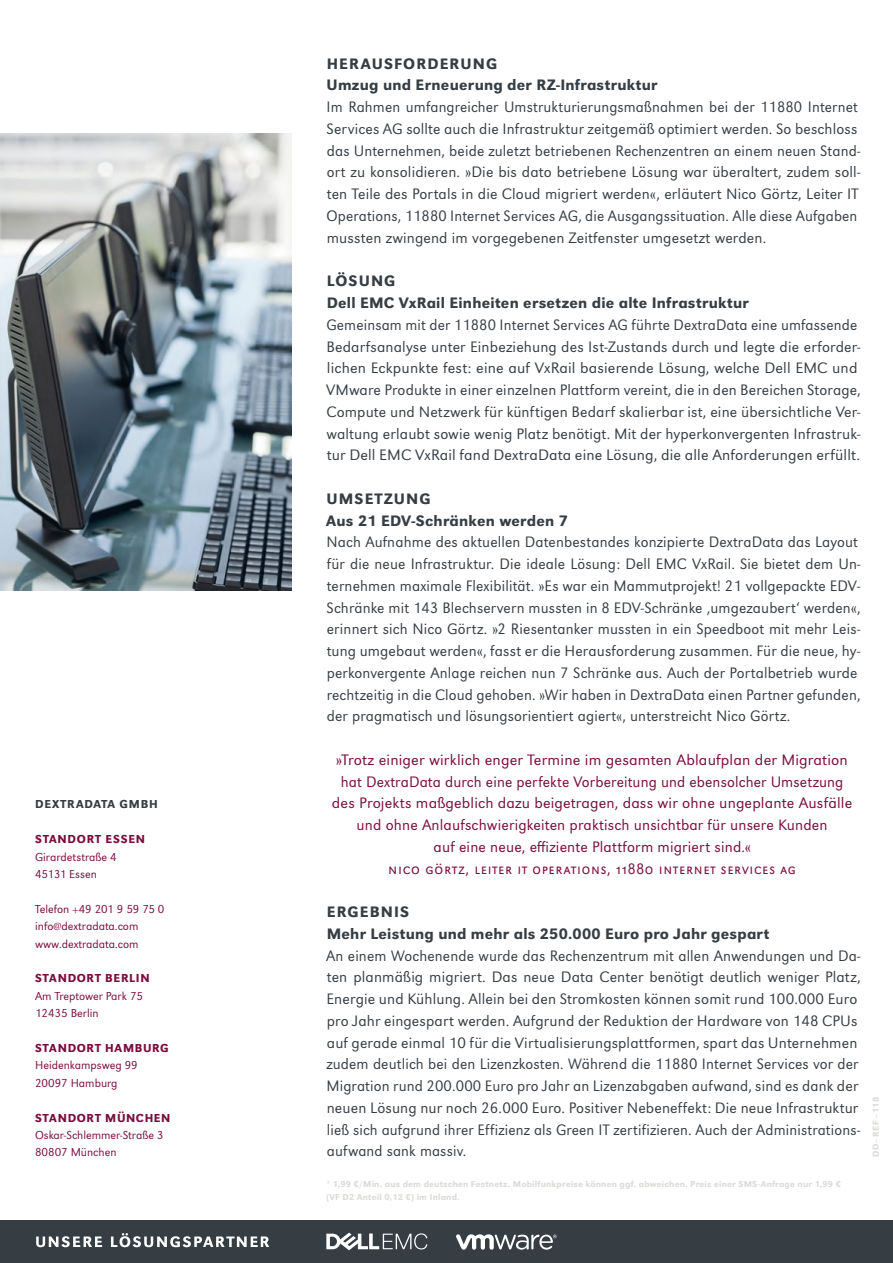
<style>
.page{position:relative;width:893px;height:1263px;background:#fff}
.page>*{position:absolute;margin:0;border:0;box-sizing:border-box;transform-origin:0 0}
.t1{font:300 15.75px/21.8px "URW Grotesk";letter-spacing:.01em;color:#363e44}
.t2{font:300 15.75px/21.8px "URW Grotesk";letter-spacing:.01em;color:#7b0c3e;text-align:center}
.t3{font:500 15.75px/21.8px "URW Grotesk";letter-spacing:.015em;color:#363e44}
.t4{font:300 15.75px "URW Grotesk SC";letter-spacing:.05em;color:#7b0c3e}
.t5{font:300 12px/17.4px "URW Grotesk";color:#7b0c3e}
.t6{font:500 12px "URW Grotesk";letter-spacing:.06em;color:#7b0c3e}
.t7{font:500 12px "URW Grotesk";letter-spacing:.06em;color:#363e44}
.t8{font:500 9px/13px "URW Grotesk";letter-spacing:.02em;color:#dbdbd8}
</style>
<div class="page">
<div style="left:0;top:1220px;width:893px;height:43px;background:#363e44"></div>
<svg style="left:36px;top:1233px;width:233px;height:14px"></svg>
<svg style="left:326px;top:1232px;width:101px;height:18px"></svg>
<svg style="left:456px;top:1234px;width:101px;height:15px"></svg>
<img style="left:0;top:134px;width:291px;height:457px">
<p class="t7" style="left:35px;top:797px;width:124px">DEXTRADATA GMBH</p>
<p class="t6" style="left:35px;top:832px;width:112px">STANDORT ESSEN</p>
<p class="t5" style="left:35px;top:848px;width:83px">Girardetstraße 4<br>45131 Essen</p>
<p class="t5" style="left:35px;top:900px;width:131px">Telefon +49 201 9 59 75 0 info@dextradata.com www.dextradata.com</p>
<p class="t6" style="left:35px;top:971px;width:116px">STANDORT BERLIN</p>
<p class="t5" style="left:35px;top:987px;width:109px">Am Treptower Park 75<br>12435 Berlin</p>
<p class="t6" style="left:35px;top:1041px;width:135px">STANDORT HAMBURG</p>
<p class="t5" style="left:35px;top:1057px;width:104px">Heidenkampsweg 99<br>20097 Hamburg</p>
<p class="t6" style="left:35px;top:1110px;width:137px">STANDORT MÜNCHEN</p>
<p class="t5" style="left:35px;top:1126px;width:130px">Oskar-Schlemmer-Straße 3<br>80807 München</p>
<p class="t3" style="left:327px;top:53px;width:332px">HERAUSFORDERUNG<br>Umzug und Erneuerung der RZ-Infrastruktur</p>
<p class="t1" style="left:327px;top:96px;width:535px">Im Rahmen umfangreicher Umstrukturierungsmaßnahmen bei der 11880 Internet Services AG sollte auch die Infrastruktur zeitgemäß optimiert werden. So beschloss das Unternehmen, beide zuletzt betriebenen Rechenzentren an einem neuen Stand&shy;ort zu konsolidieren. »Die bis dato betriebene Lösung war überaltert, zudem soll&shy;ten Teile des Portals in die Cloud migriert werden«, erläutert Nico Görtz, Leiter IT Operations, 11880 Internet Services AG, die Ausgangssituation. Alle diese Aufgaben mussten zwingend im vorgegebenen Zeitfenster umgesetzt werden.</p>
<p class="t3" style="left:327px;top:270px;width:424px">LÖSUNG<br>Dell EMC VxRail Einheiten ersetzen die alte Infrastruktur</p>
<p class="t1" style="left:326px;top:314px;width:536px">Gemeinsam mit der 11880 Internet Services AG führte DextraData eine umfassende Bedarfsanalyse unter Einbeziehung des Ist-Zustands durch und legte die erforder&shy;lichen Eckpunkte fest: eine auf VxRail basierende Lösung, welche Dell EMC und VMware Produkte in einer einzelnen Plattform vereint, die in den Bereichen Storage, Compute und Netzwerk für künftigen Bedarf skalierbar ist, eine übersichtliche Ver&shy;waltung erlaubt sowie wenig Platz benötigt. Mit der hyperkonvergenten Infrastruk&shy;tur Dell EMC VxRail fand DextraData eine Lösung, die alle Anforderungen erfüllt.</p>
<p class="t3" style="left:326px;top:488px;width:243px">UMSETZUNG<br>Aus 21 EDV-Schränken werden 7</p>
<p class="t1" style="left:326px;top:531px;width:536px">Nach Aufnahme des aktuellen Datenbestandes konzipierte DextraData das Layout für die neue Infrastruktur. Die ideale Lösung: Dell EMC VxRail. Sie bietet dem Un&shy;ternehmen maximale Flexibilität. »Es war ein Mammutprojekt! 21 vollgepackte EDV-Schränke mit 143 Blechservern mussten in 8 EDV-Schränke ‚umgezaubert‘ werden«, erinnert sich Nico Görtz. »2 Riesentanker mussten in ein Speedboot mit mehr Leis&shy;tung umgebaut werden«, fasst er die Herausforderung zusammen. Für die neue, hy&shy;perkonvergente Anlage reichen nun 7 Schränke aus. Auch der Portalbetrieb wurde rechtzeitig in die Cloud gehoben. »Wir haben in DextraData einen Partner gefunden, der pragmatisch und lösungsorientiert agiert«, unterstreicht Nico Görtz.</p>
<p class="t2" style="left:332px;top:749px;width:522px">»Trotz einiger wirklich enger Termine im gesamten Ablaufplan der Migration hat DextraData durch eine perfekte Vorbereitung und ebensolcher Umsetzung des Projekts maßgeblich dazu beigetragen, dass wir ohne ungeplante Ausfälle und ohne Anlaufschwierigkeiten praktisch unsichtbar für unsere Kunden<br>auf eine neue, effiziente Plattform migriert sind.«</p>
<p class="t4" style="left:388px;top:859px;width:409px">nico görtz, leiter it operations, 11880 internet services ag</p>
<p class="t3" style="left:327px;top:901px;width:444px">ERGEBNIS<br>Mehr Leistung und mehr als 250.000 Euro pro Jahr gespart</p>
<p class="t1" style="left:326px;top:944px;width:536px">An einem Wochenende wurde das Rechenzentrum mit allen Anwendungen und Da&shy;ten planmäßig migriert. Das neue Data Center benötigt deutlich weniger Platz, Energie und Kühlung. Allein bei den Stromkosten können somit rund 100.000 Euro pro Jahr eingespart werden. Aufgrund der Reduktion der Hardware von 148 CPUs auf gerade einmal 10 für die Virtualisierungsplattformen, spart das Unternehmen zudem deutlich bei den Lizenzkosten. Während die 11880 Internet Services vor der Migration rund 200.000 Euro pro Jahr an Lizenzabgaben aufwand, sind es dank der neuen Lösung nur noch 26.000 Euro. Positiver Nebeneffekt: Die neue Infrastruktur ließ sich aufgrund ihrer Effizienz als Green IT zertifizieren. Auch der Administrations&shy;aufwand sank massiv.</p>
<p class="t8" style="left:326px;top:1177px;width:516px">* 1,99 €/Min. aus dem deutschen Festnetz. Mobilfunkpreise können ggf. abweichen. Preis einer SMS-Anfrage nur 1,99 € (VF D2 Anteil 0,12 €) im Inland.</p>
<p class="t8" style="left:869px;top:1157px;width:62px;rotate:-90deg">DD–REF–118</p>
</div>
